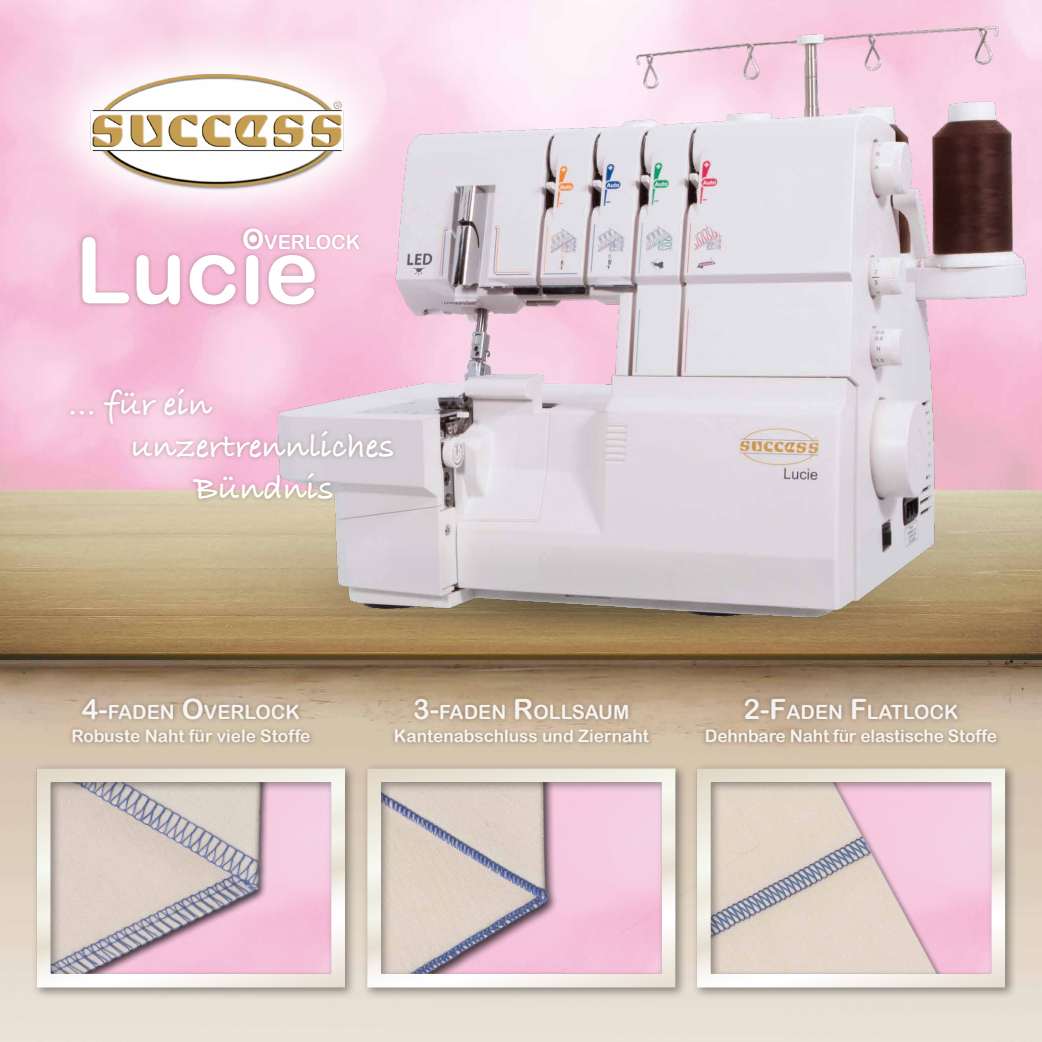
<style>
.page{position:relative;width:1042px;height:1042px;background:#fff}
.page>*{position:absolute;margin:0;border:0;box-sizing:border-box;transform-origin:0 0}
.t1{font:700 35px "Bradley Hand ITCTT";color:#fff}
.t2{font:19.6px "Arial Rounded MT Bold";color:#fff}
.t3{font:17.15px "Arial Rounded MT Bold";color:#fff}
.s1{font-size:28px}
</style>
<div class="page">
<img style="left:0;top:0;width:1042px;height:1042px">
<svg style="left:35px;top:17px;width:203px;height:228px;background:#f8d3e4"></svg>
<img style="left:77px;top:62px;width:161px;height:132px">
<div style="left:31px;top:763px;width:325px;height:236px;background:#000;opacity:.39"></div>
<div style="left:35px;top:765px;width:313px;height:224px;background:#000;opacity:.61"></div>
<div style="left:362px;top:763px;width:325px;height:236px;background:#000;opacity:.39"></div>
<div style="left:366px;top:765px;width:313px;height:224px;background:#000;opacity:.61"></div>
<div style="left:691px;top:763px;width:325px;height:236px;background:#000;opacity:.39"></div>
<div style="left:695px;top:765px;width:313px;height:224px;background:#000;opacity:.61"></div>
<img style="left:159px;top:505px;width:79px;height:188px">
<img style="left:238px;top:0;width:804px;height:715px">
<img style="left:279px;top:527px;width:569px;height:104px">
<div style="left:67px;top:694px;width:247px;height:53px;background:#4a3e2f;opacity:.6"></div>
<div style="left:390px;top:694px;width:264px;height:53px;background:#4a3e2f;opacity:.6"></div>
<div style="left:701px;top:694px;width:300px;height:53px;background:#4a3e2f;opacity:.6"></div>
<div style="left:66px;top:384px;width:332px;height:121px;background:#4a3e2f;opacity:.38"></div>
<div style="left:77px;top:230px;width:243px;height:80px;background:#4a3e2f;opacity:.38"></div>
<svg style="left:82px;top:235px;width:233px;height:69px"></svg>
<div style="left:240px;top:226px;width:122px;height:26px;background:#4a3e2f;opacity:.3"></div>
<p class="t2" style="left:242px;top:230px;width:120px"><span class="s1">O</span>VERLOCK</p>
<h1 class="t1" style="left:68px;top:378px;width:145px">... für ein</h1>
<h1 class="t1" style="left:131px;top:420px;width:265px">unzertrennliches</h1>
<h1 class="t1" style="left:194px;top:462px;width:141px">Bündnis</h1>
<p class="t2" style="left:82px;top:700px;width:220px"><span class="s1">4-</span>FADEN <span class="s1">O</span>VERLOCK</p>
<p class="t3" style="left:71px;top:726px;width:241px">Robuste Naht für viele Stoffe</p>
<p class="t2" style="left:413px;top:700px;width:218px"><span class="s1">3-</span>FADEN <span class="s1">R</span>OLLSAUM</p>
<p class="t3" style="left:394px;top:726px;width:256px">Kantenabschluss und Ziernaht</p>
<p class="t2" style="left:743px;top:700px;width:216px"><span class="s1">2-F</span>ADEN <span class="s1">F</span>LATLOCK</p>
<p class="t3" style="left:705px;top:726px;width:294px">Dehnbare Naht für elastische Stoffe</p>
</div>
